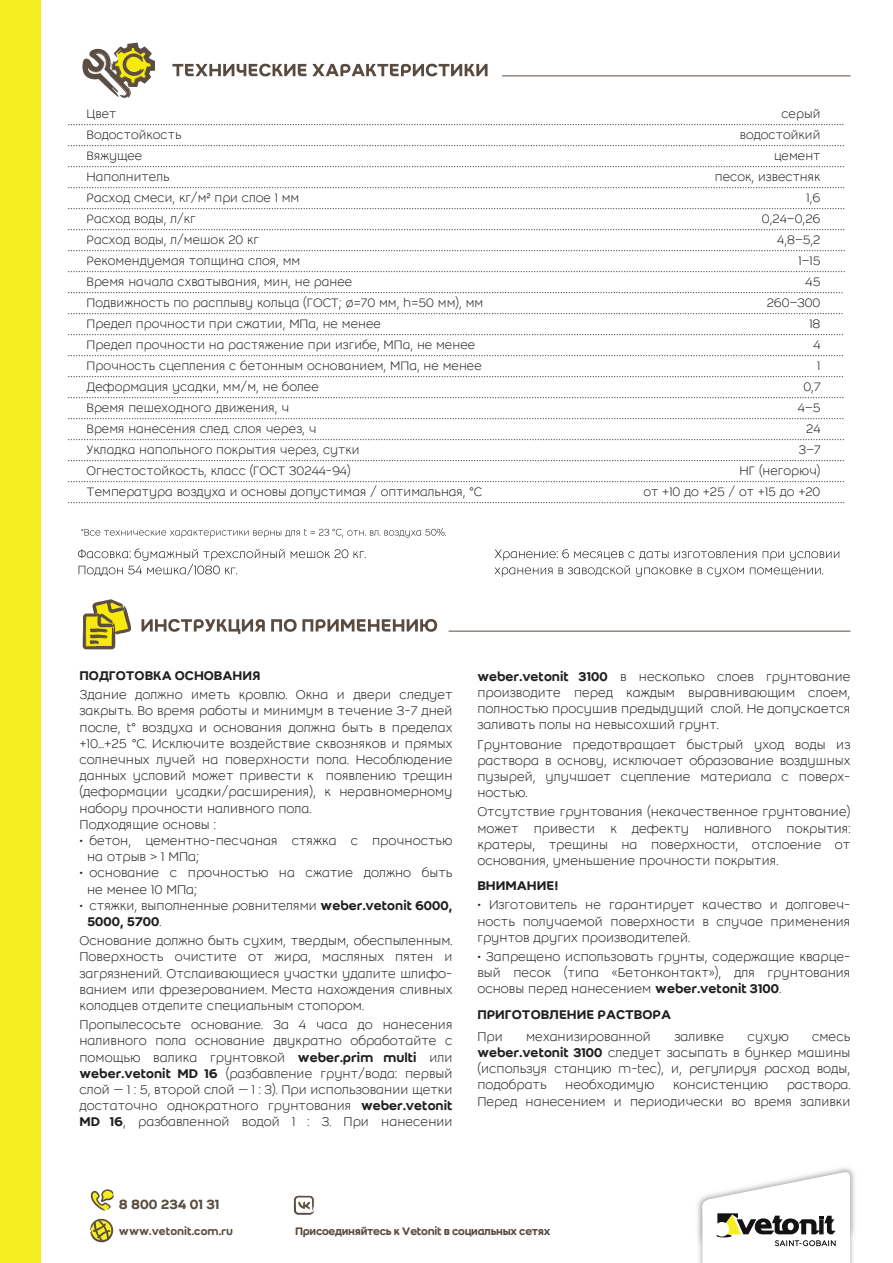
<style>
.page{position:relative;width:893px;height:1263px;background:#fff}
.page>*{position:absolute;margin:0;border:0;box-sizing:border-box;transform-origin:0 0}
.t1{font:500 14.7px "Weber";color:#5a4c40}
.t2{font:300 13.95px/16.2px "Weber";color:#211e1e;text-align:justify}
.t3{font:500 13.95px "Weber";color:#211e1e}
.t4{font:300 13.5px "Weber";color:#211e1e}
.t5{font:300 13.5px "Weber";color:#211d1e}
.t6{font:500 12px "Weber";letter-spacing:-.025em;color:#5a4c40}
.t7{font:500 12px "Weber";color:#5a4c40}
.s1{font-weight:500}
</style>
<div class="page">
<svg style="left:172px;top:64px;width:316px;height:12px"></svg>
<svg style="left:78px;top:548px;width:288px;height:28px"></svg>
<svg style="left:494px;top:549px;width:345px;height:28px"></svg>
<svg style="left:81px;top:528px;width:365px;height:10px"></svg>
<svg style="left:82px;top:43px;width:73px;height:55px"></svg>
<hr style="left:502px;top:75px;width:348px;height:1px;background:#594b3f">
<svg style="left:141px;top:619px;width:296px;height:15px"></svg>
<hr style="left:449px;top:631px;width:401px;height:1px;background:#594b3f">
<svg style="left:83px;top:599px;width:48px;height:50px"></svg>
<svg style="left:69px;top:502px;width:775px;height:1px"></svg>
<svg style="left:69px;top:481px;width:775px;height:1px"></svg>
<svg style="left:69px;top:460px;width:775px;height:1px"></svg>
<svg style="left:69px;top:439px;width:775px;height:1px"></svg>
<svg style="left:69px;top:418px;width:775px;height:1px"></svg>
<svg style="left:69px;top:397px;width:775px;height:1px"></svg>
<svg style="left:69px;top:376px;width:774px;height:1px"></svg>
<svg style="left:69px;top:355px;width:774px;height:1px"></svg>
<svg style="left:69px;top:334px;width:774px;height:1px"></svg>
<svg style="left:69px;top:313px;width:774px;height:1px"></svg>
<svg style="left:69px;top:292px;width:774px;height:1px"></svg>
<svg style="left:69px;top:271px;width:775px;height:1px"></svg>
<svg style="left:69px;top:250px;width:775px;height:1px"></svg>
<svg style="left:69px;top:229px;width:775px;height:1px"></svg>
<svg style="left:69px;top:208px;width:775px;height:1px"></svg>
<svg style="left:69px;top:187px;width:775px;height:1px"></svg>
<svg style="left:69px;top:166px;width:775px;height:1px"></svg>
<svg style="left:69px;top:145px;width:775px;height:1px"></svg>
<svg style="left:69px;top:124px;width:775px;height:1px"></svg>
<div style="left:0;top:0;width:41px;height:1263px;background:#f7ee22"></div>
<img style="left:697px;top:1167px;width:158px;height:96px">
<svg style="left:91px;top:1189px;width:23px;height:21px"></svg>
<svg style="left:90px;top:1219px;width:23px;height:23px"></svg>
<svg style="left:702px;top:1171px;width:148px;height:92px"></svg>
<svg style="left:294px;top:1196px;width:20px;height:19px"></svg>
<p class="t4" style="left:87px;top:106px;width:31px">Цвет</p>
<p class="t4" style="left:781px;top:106px;width:41px">серый</p>
<p class="t4" style="left:87px;top:127px;width:96px">Водостойкость</p>
<p class="t4" style="left:740px;top:127px;width:82px">водостойкий</p>
<p class="t4" style="left:87px;top:148px;width:57px">Вяжущее</p>
<p class="t4" style="left:774px;top:148px;width:48px">цемент</p>
<p class="t4" style="left:87px;top:170px;width:84px">Наполнитель</p>
<p class="t4" style="left:715px;top:170px;width:107px">песок, известняк</p>
<p class="t4" style="left:87px;top:191px;width:214px">Расход смеси, кг/м² при слое 1 мм</p>
<p class="t4" style="left:806px;top:191px;width:15px">1,6</p>
<p class="t4" style="left:87px;top:212px;width:111px">Расход воды, л/кг</p>
<p class="t4" style="left:762px;top:212px;width:60px">0,24–0,26</p>
<p class="t4" style="left:87px;top:233px;width:174px">Расход воды, л/мешок 20 кг</p>
<p class="t4" style="left:777px;top:233px;width:45px">4,8–5,2</p>
<p class="t4" style="left:87px;top:254px;width:215px">Рекомендуемая толщина слоя, мм</p>
<p class="t4" style="left:799px;top:254px;width:23px">1–15</p>
<p class="t4" style="left:87px;top:275px;width:267px">Время начала схватывания, мин, не ранее</p>
<p class="t4" style="left:805px;top:275px;width:16px">45</p>
<p class="t4" style="left:87px;top:296px;width:398px">Подвижность по расплыву кольца (ГОСТ; ø=70 мм, h=50 мм), мм</p>
<p class="t4" style="left:767px;top:296px;width:55px">260–300</p>
<p class="t4" style="left:87px;top:317px;width:296px">Предел прочности при сжатии, МПа, не менее</p>
<p class="t4" style="left:809px;top:317px;width:13px">18</p>
<p class="t4" style="left:87px;top:338px;width:390px">Предел прочности на растяжение при изгибе, МПа, не менее</p>
<p class="t4" style="left:813px;top:338px;width:9px">4</p>
<p class="t4" style="left:87px;top:359px;width:397px">Прочность сцепления с бетонным основанием, МПа, не менее</p>
<p class="t4" style="left:817px;top:359px;width:5px">1</p>
<p class="t4" style="left:87px;top:380px;width:234px">Деформация усадки, мм/м, не более</p>
<p class="t4" style="left:803px;top:380px;width:19px">0,7</p>
<p class="t4" style="left:87px;top:401px;width:204px">Время пешеходного движения, ч</p>
<p class="t4" style="left:798px;top:401px;width:24px">4–5</p>
<p class="t4" style="left:87px;top:422px;width:231px">Время нанесения след. слоя через, ч</p>
<p class="t4" style="left:806px;top:422px;width:16px">24</p>
<p class="t4" style="left:87px;top:443px;width:274px">Укладка напольного покрытия через, сутки</p>
<p class="t4" style="left:799px;top:443px;width:23px">3–7</p>
<p class="t4" style="left:87px;top:464px;width:266px">Огнестостойкость, класс (ГОСТ 30244-94)</p>
<p class="t4" style="left:740px;top:464px;width:82px">НГ (негорюч)</p>
<p class="t5" style="left:87px;top:485px;width:397px">Температура воздуха и основы допустимая / оптимальная, °С</p>
<p class="t5" style="left:643px;top:485px;width:178px">от +10 до +25 / от +15 до +20</p>
<p class="t3" style="left:80px;top:667px;width:183px">ПОДГОТОВКА ОСНОВАНИЯ</p>
<p class="t2" style="left:80px;top:687px;width:375px;text-align:left">Здание должно иметь кровлю. Окна и двери следует закрыть. Во время работы и минимум в течение 3-7 дней после, t° воздуха и основания должна быть в пределах +10...+25 °С. Исключите воздействие сквозняков и прямых солнечных лучей на поверхности пола. Несоблюдение данных условий может привести к появлению трещин (деформации усадки/расширения), к неравномерному набору прочности наливного пола.<br>Подходящие основы :</p>
<p class="t2" style="left:87px;top:832px;width:367px;text-indent:-8px">• бетон, цементно-песчаная стяжка с прочностью на отрыв &gt; 1 МПа;</p>
<p class="t2" style="left:87px;top:865px;width:367px;text-indent:-8px">• основание с прочностью на сжатие должно быть не менее 10 МПа;</p>
<p class="t2" style="left:87px;top:897px;width:367px;text-indent:-7px">• стяжки, выполненные ровнителями <span class="s1">weber.vetonit 6000,<br>5000, 5700</span>.</p>
<p class="t2" style="left:79px;top:933px;width:375px">Основание должно быть сухим, твердым, обеспыленным.<br>Поверхность очистите от жира, масляных пятен и загрязнений. Отслаивающиеся участки удалите шлифо&shy;ванием или фрезерованием. Места нахождения сливных колодцев отделите специальным стопором.</p>
<p class="t2" style="left:79px;top:1017px;width:375px">Пропылесосьте основание. За 4 часа до нанесения наливного пола основание двукратно обработайте с помощью валика грунтовкой <span class="s1">weber.prim multi</span> или <span class="s1">weber.vetonit MD 16</span> (разбавление грунт/вода: первый слой — 1 : 5, второй слой — 1 : 3). При использовании щетки достаточно однократного грунтования <span class="s1">weber.vetonit MD 16</span>, разбавленной водой 1 : 3. При нанесении</p>
<p class="t2" style="left:477px;top:668px;width:375px"><span class="s1">weber.vetonit 3100</span> в несколько слоев грунтование производите перед каждым выравнивающим слоем, полностью просушив предыдущий слой. Не допускается заливать полы на невысохший грунт.</p>
<p class="t2" style="left:477px;top:736px;width:375px">Грунтование предотвращает быстрый уход воды из раствора в основу, исключает образование воздушных пузырей, улучшает сцепление материала с поверх&shy;ностью.</p>
<p class="t2" style="left:477px;top:804px;width:375px">Отсутствие грунтования (некачественное грунтование) может привести к дефекту наливного покрытия: кратеры, трещины на поверхности, отслоение от основания, уменьшение прочности покрытия.</p>
<p class="t3" style="left:477px;top:877px;width:83px">ВНИМАНИЕ!</p>
<p class="t2" style="left:477px;top:897px;width:375px">• Изготовитель не гарантирует качество и долговеч&shy;ность получаемой поверхности в случае применения грунтов других производителей.</p>
<p class="t2" style="left:477px;top:948px;width:375px">• Запрещено использовать грунты, содержащие кварце&shy;вый песок (типа «Бетонконтакт»), для грунтования основы перед нанесением <span class="s1">weber.vetonit 3100</span>.</p>
<p class="t3" style="left:477px;top:1006px;width:195px">ПРИГОТОВЛЕНИЕ РАСТВОРА</p>
<p class="t2" style="left:477px;top:1028px;width:27px">При</p>
<p class="t2" style="left:526px;top:1028px;width:126px">механизированной</p>
<p class="t2" style="left:674px;top:1028px;width:51px">заливке</p>
<p class="t2" style="left:748px;top:1028px;width:43px">сухую</p>
<p class="t2" style="left:477px;top:1028px;width:375px;text-indent:335px">смесь <span class="s1">weber.vetonit 3100</span> следует засыпать в бункер машины (используя станцию m-tec), и, регулируя расход воды, подобрать</p>
<p class="t2" style="left:565px;top:1077px;width:91px">необходимую</p>
<p class="t2" style="left:673px;top:1077px;width:97px">консистенцию</p>
<p class="t2" style="left:477px;top:1077px;width:375px;text-align:right">раствора.<br>Перед нанесением и периодически во время заливки</p>
<p class="t1" style="left:119px;top:1195px;width:102px">8 800 234 01 31</p>
<p class="t7" style="left:119px;top:1224px;width:116px">www.vetonit.com.ru</p>
<p class="t6" style="left:295px;top:1224px;width:257px">Присоединяйтесь к Vetonit в социальных сетях</p>
</div>
